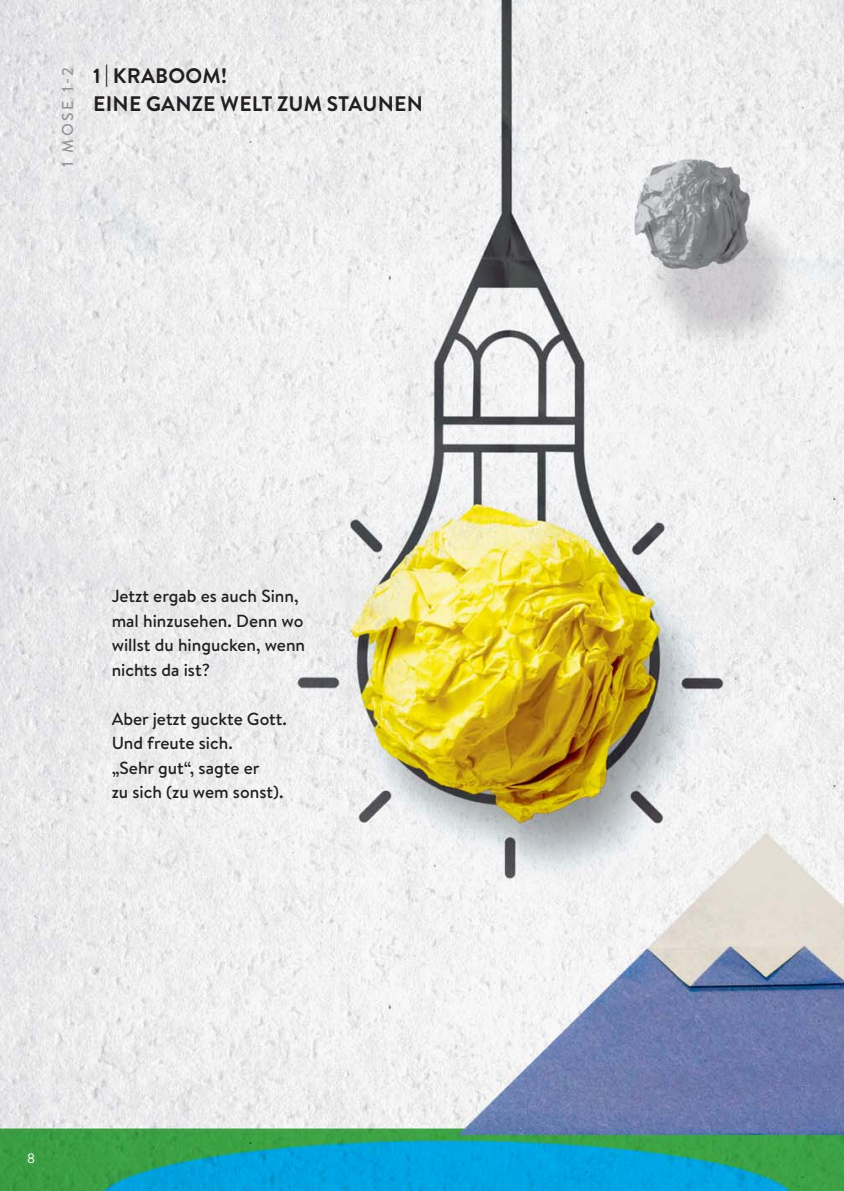
<style>
.page{position:relative;width:844px;height:1191px;background:#fff}
.page>*{position:absolute;margin:0;border:0;box-sizing:border-box;transform-origin:0 0}
.t1{font:700 21px/28px "Brandon Grotesque";letter-spacing:.01em;color:#231f20}
.t2{font:500 17.5px/24.5px "Brandon Text";color:#231f20}
.t3{font:500 15.75px "Brandon Text";color:#939598}
.t4{font:14px "Brandon Grotesque";color:#fff}
</style>
<div class="page">
<img style="left:0;top:0;width:843px;height:1191px">
<p class="t3" style="left:62px;top:167px;width:101px;rotate:-90deg">1 MOSE 1-2</p>
<p class="t1" style="left:93px;top:61px;width:331px">1 | KRABOOM!<br>EINE GANZE WELT ZUM STAUNEN</p>
<p class="t2" style="left:112px;top:586px;width:195px">Jetzt ergab es auch Sinn, mal hinzusehen. Denn wo willst du hingucken, wenn nichts da ist?</p>
<p class="t2" style="left:112px;top:708px;width:177px">Aber jetzt guckte Gott.<br>Und freute sich.<br>„Sehr gut“, sagte er<br>zu sich (zu wem sonst).</p>
<p class="t4" style="left:27px;top:1150px;width:10px">8</p>
</div>
